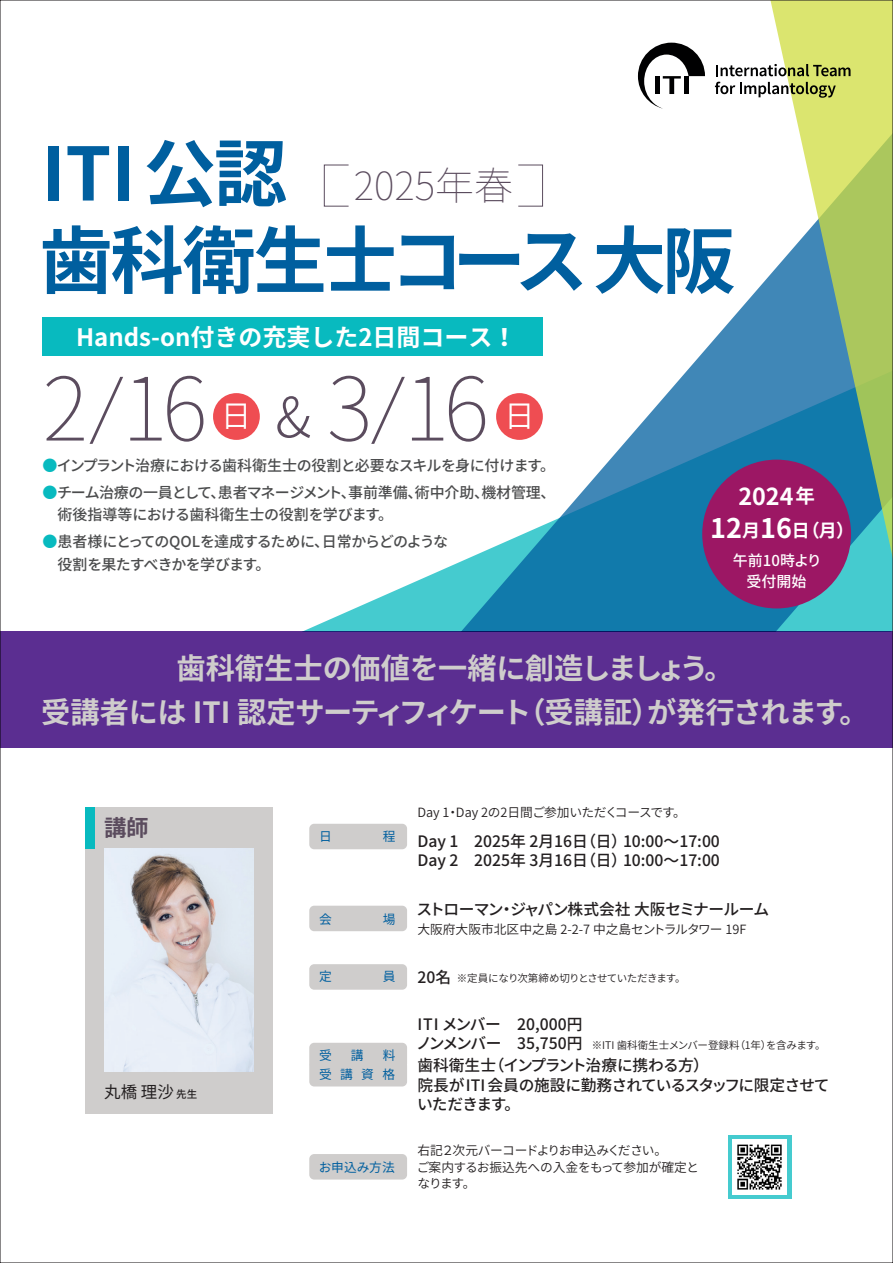
<style>
.page{position:relative;width:893px;height:1263px;background:#fff}
.page>*{position:absolute;margin:0;border:0;box-sizing:border-box;transform-origin:0 0}
.t1{font:100 87.6px "Noto Sans CJ Kjp";color:#5b4c5e}
.t2{font:700 73.5px/87px "Noto Sans CJ Kjp";letter-spacing:-.035em;color:#005f9f}
.t3{font:100 39px "Noto Sans CJ Kjp";color:#5b4c5e}
.t4{font:600 30.6px "Noto Sans CJ Kjp";color:#fff}
.t5{font:700 29.25px/43.5px "Noto Sans CJ Kjp";letter-spacing:-.01em;color:#cfcdcc;text-align:center}
.t6{font:700 24px "Noto Sans CJ Kjp";color:#fff}
.t7{font:700 23.4px "Noto Sans CJ Kjp";color:#fff}
.t8{font:700 22.5px "Noto Sans CJ Kjp";color:#5b4c5e}
.t9{font:700 18px "Noto Sans CJ Kjp";color:#fff}
.t10{font:16.5px "Noto Sans CJ Kjp";color:#231f20}
.t11{font:500 15.75px/19.5px "Noto Sans CJ Kjp";color:#231f20}
.t12{font:500 15.75px/19.5px "Noto Sans CJ Kjp";letter-spacing:-.035em;color:#231f20}
.t13{font:500 15.75px "Noto Sans CJ Kjp";letter-spacing:-.055em;color:#231f20}
.t14{font:500 15px/22.5px "Noto Sans CJ Kjp";letter-spacing:-.03em;color:#4b4c4d}
.t15{font:500 15px/22.5px "Noto Sans CJ Kjp";letter-spacing:-.055em;color:#4b4c4d}
.t16{font:500 15px/21px "Noto Sans CJ Kjp";color:#fff;text-align:center}
.t17{font:600 12.75px/16.5px "Noto Sans CJ Kjp";letter-spacing:-.02em;color:#231f20}
.t18{font:600 12.75px "Noto Sans CJ Kjp";color:#231f20}
.t19{font:12.75px "Noto Sans CJ Kjp";color:#005f9f}
.t20{font:600 10.5px "Noto Sans CJ Kjp";color:#231f20}
.t21{font:600 10.5px "Noto Sans CJ Kjp";letter-spacing:-.06em;color:#231f20}
.s1{font-size:70.05px}
.s2{font-weight:300;font-size:55.5px}
.s3{color:#08babf}
.s4{font-size:19.5px}
.s5{font-size:27px}
.s6{font-weight:500;font-size:10.5px}
.s7{font-weight:500;font-size:15.75px}
</style>
<div class="page">
<svg style="left:42px;top:42px;width:718px;height:589px"></svg>
<svg style="left:760px;top:2px;width:131px;height:629px;background:#8ebf9b"></svg>
<div style="left:0;top:631px;width:893px;height:117px;background:#5b2e91"></div>
<div style="left:702px;top:460px;width:149px;height:148px;background:#9c1764;border-radius:50%"></div>
<div style="left:85px;top:807px;width:187px;height:307px;background:#cfcdcc"></div>
<img style="left:104px;top:848px;width:149px;height:223px">
<div style="left:85px;top:807px;width:10px;height:41px;background:#08babf"></div>
<div style="left:213px;top:393px;width:47px;height:47px;background:#ef4d52;border-radius:50%"></div>
<div style="left:496px;top:393px;width:47px;height:47px;background:#ef4d52;border-radius:50%"></div>
<div style="left:309px;top:964px;width:98px;height:26px;background:#cfcdcc;border-radius:5px"></div>
<div style="left:309px;top:906px;width:98px;height:25px;background:#cfcdcc;border-radius:5px"></div>
<div style="left:309px;top:824px;width:98px;height:25px;background:#cfcdcc;border-radius:5px"></div>
<div style="left:728px;top:1135px;width:64px;height:64px;background:linear-gradient(to right,#45cbcf,#45cbcf)"></div>
<img style="left:732px;top:1139px;width:55px;height:55px">
<div style="left:309px;top:1154px;width:98px;height:25px;background:#cfcdcc;border-radius:5px"></div>
<svg style="left:638px;top:43px;width:67px;height:66px"></svg>
<svg style="left:716px;top:64px;width:134px;height:12px"></svg>
<svg style="left:715px;top:82px;width:121px;height:16px"></svg>
<div style="left:43px;top:318px;width:500px;height:38px;background:#08babf"></div>
<div style="left:518px;top:165px;width:25px;height:41px;border:1px solid #5b4c5e"></div>
<div style="left:324px;top:165px;width:25px;height:41px;border:1px solid #5b4c5e"></div>
<div style="left:309px;top:1061px;width:98px;height:25px;background:#cfcdcc;border-radius:5px"></div>
<div style="left:309px;top:1043px;width:98px;height:25px;background:#cfcdcc;border-radius:5px"></div>
<h2 class="t2" style="left:39px;top:132px;width:698px">ITI公認<br>歯科衛生士コース大阪</h2>
<h3 class="t3" style="left:354px;top:164px;width:161px">2025年春</h3>
<h3 class="t6" style="left:76px;top:323px;width:442px">Hands-on付きの充実した2日間コース！</h3>
<h1 class="t1" style="left:43px;top:359px;width:448px">2<span class="s1">/</span>16 <sup>日</sup> <span class="s2">&amp;</span> 3<span class="s1">/</span>16</h1>
<h3 class="t4" style="left:504px;top:399px;width:32px">日</h3>
<p class="t14" style="left:43px;top:454px;width:514px"><span class="s3">●</span>インプラント治療における歯科衛生士の役割と必要なスキルを身に付けます。</p>
<p class="t14" style="left:43px;top:481px;width:515px"><span class="s3">●</span>チーム治療の一員として、患者マネージメント、事前準備、術中介助、機材管理、　術後指導等における歯科衛生士の役割を学びます。</p>
<p class="t15" style="left:43px;top:531px;width:407px"><span class="s3">●</span>患者様にとってのQOLを達成するために、日常からどのような　役割を果たすべきかを学びます。</p>
<h3 class="t7" style="left:738px;top:483px;width:78px">2024<span class="s4">年</span></h3>
<p class="t9" style="left:710px;top:520px;width:145px"><span class="s5">12</span>月<span class="s5">16</span>日（月）</p>
<p class="t16" style="left:733px;top:551px;width:90px">午前10時より受付開始</p>
<h3 class="t5" style="left:41px;top:647px;width:829px">歯科衛生士の価値を一緒に創造しましょう。<br>受講者には ITI 認定サーティフィケート（受講証）が発行されます。</h3>
<h3 class="t8" style="left:104px;top:815px;width:46px">講師</h3>
<p class="t10" style="left:104px;top:1083px;width:95px">丸橋 理沙<span class="s6">先生</span></p>
<p class="t19" style="left:319px;top:969px;width:78px">定　　　　員</p>
<p class="t19" style="left:319px;top:1048px;width:14px">受</p>
<p class="t19" style="left:351px;top:1048px;width:14px">講</p>
<p class="t19" style="left:383px;top:1048px;width:14px">料</p>
<p class="t19" style="left:319px;top:1067px;width:78px">受講資格</p>
<p class="t19" style="left:319px;top:1160px;width:77px">お申込み方法</p>
<p class="t17" style="left:417px;top:804px;width:270px">Day 1・Day 2の2日間ご参加いただくコースです。</p>
<p class="t11" style="left:417px;top:831px;width:304px">Day 1 2025年 2月16日（日）10:00～17:00<br>Day 2　2025年 3月16日（日）10:00～17:00</p>
<p class="t13" style="left:417px;top:900px;width:354px">ストローマン・ジャパン株式会社 大阪セミナールーム</p>
<p class="t18" style="left:417px;top:922px;width:331px">大阪府大阪市北区中之島 2-2-7 中之島セントラルタワー 19F</p>
<p class="t21" style="left:417px;top:973px;width:270px"><span class="s7">20名</span> ※定員になり次第締め切りとさせていただきます。</p>
<p class="t11" style="left:417px;top:1015px;width:167px">ITI メンバー 20,000円</p>
<p class="t20" style="left:416px;top:1039px;width:411px"><span class="s7">ノンメンバー　35,750円</span> ※ITI 歯科衛生士メンバー登録料（1年）を含みます。</p>
<p class="t12" style="left:417px;top:1056px;width:414px">歯科衛生士（インプラント治療に携わる方）<br>院長がITI 会員の施設に勤務されているスタッフに限定させていただきます。</p>
<p class="t17" style="left:417px;top:1142px;width:284px">右記２次元バーコードよりお申込みください。<br>ご案内するお振込先への入金をもって参加が確定となります。</p>
</div>
